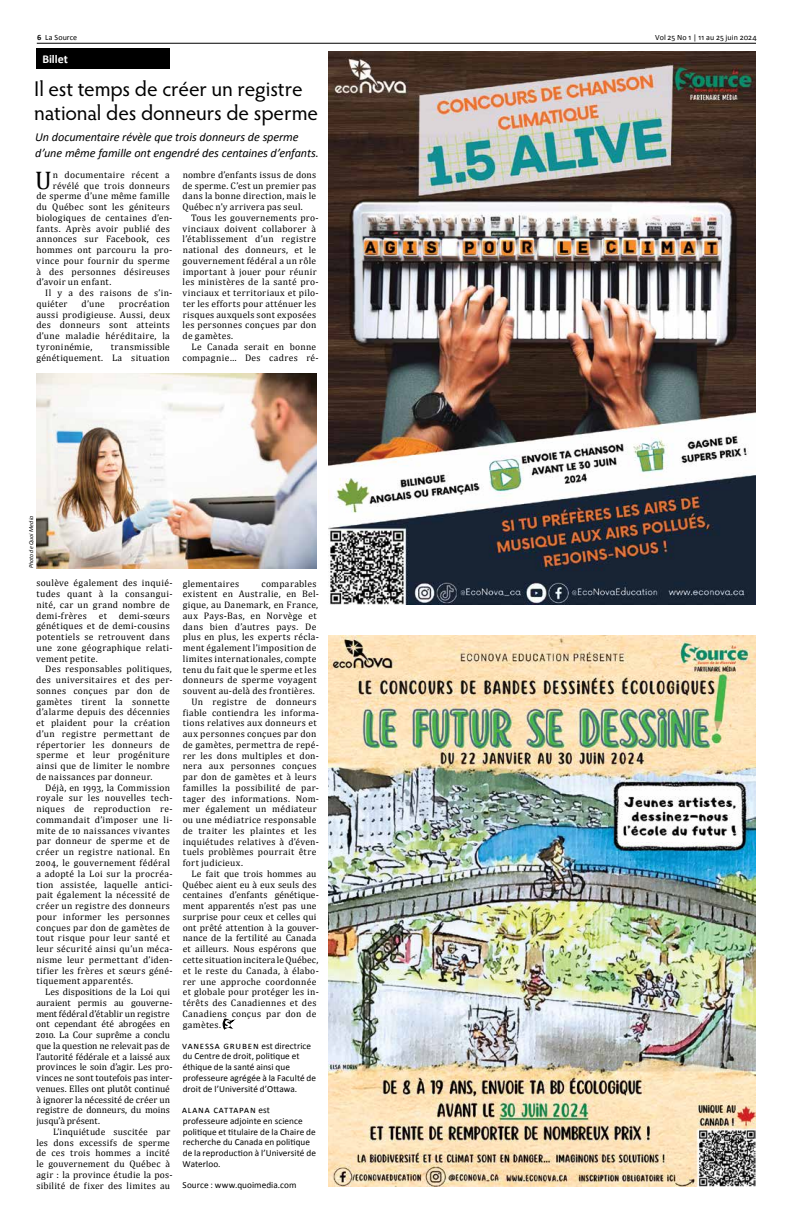
<style>
.page{position:relative;width:792px;height:1224px;background:#fff}
.page>*{position:absolute;margin:0;border:0;box-sizing:border-box;transform-origin:0 0}
.t1{font:25.6px "Cambria";color:#000}
.t2{font:21.4px/24px "Hypatia Sans Pro";letter-spacing:-.005em;color:#000}
.t3{font:italic 12.2px/16.6px "Calibri";letter-spacing:-.01em;color:#000}
.t4{font:700 12px "Calibri";color:#fff}
.t5{font:10px "Calibri";letter-spacing:.08em;color:#000}
.t6{font:9.5px/10.8px "Cambria";letter-spacing:.025em;color:#000}
.t7{font:9.5px/10.8px "Cambria";color:#000}
.t8{font:9.5px "Cambria";letter-spacing:.005em;color:#000}
.t9{font:9.2px/10.7px "Calibri";letter-spacing:.005em;color:#000}
.t10{font:8px "Calibri";letter-spacing:.01em;color:#000}
.t11{font:italic 6px "Calibri";letter-spacing:.02em;color:#000}
.s1{font-weight:700}
.s2{font-size:10px}
</style>
<div class="page">
<hr style="left:37px;top:43px;width:719px;height:1px;background:#000">
<img style="left:328px;top:52px;width:428px;height:552px">
<img style="left:36px;top:374px;width:281px;height:194px">
<img style="left:329px;top:635px;width:426px;height:552px">
<svg style="left:223px;top:1018px;width:11px;height:11px"></svg>
<div style="left:36px;top:49px;width:134px;height:20px;background:#000"></div>
<p class="t10" style="left:37px;top:32px;width:42px"><span class="s1">6</span> La Source</p>
<p class="t10" style="left:655px;top:32px;width:103px">Vol 25 No 1 | 11 au 25 juin 2024</p>
<p class="t4" style="left:42px;top:50px;width:27px">Billet</p>
<h2 class="t2" style="left:34px;top:76px;width:285px">Il est temps de créer un registre national des donneurs de sperme</h2>
<p class="t3" style="left:35px;top:128px;width:285px">Un documentaire révèle que trois donneurs de sperme d’une même famille ont engendré des centaines d’enfants.</p>
<h1 class="t1" style="left:35px;top:165px;width:18px">U</h1>
<p class="t6" style="left:53px;top:169px;width:119px">n documentaire récent a</p>
<p class="t6" style="left:53px;top:180px;width:119px">révélé que trois donneurs</p>
<p class="t6" style="left:36px;top:191px;width:135px">de sperme d’une même famille</p>
<p class="t6" style="left:36px;top:201px;width:135px">du Québec sont les géniteurs</p>
<p class="t6" style="left:36px;top:212px;width:137px">biologiques de centaines d’en-</p>
<p class="t6" style="left:36px;top:223px;width:135px">fants. Après avoir publié des</p>
<p class="t6" style="left:36px;top:234px;width:135px">annonces sur Facebook, ces</p>
<p class="t6" style="left:36px;top:244px;width:138px">hommes ont parcouru la pro-</p>
<p class="t6" style="left:36px;top:255px;width:135px">vince pour fournir du sperme</p>
<p class="t6" style="left:36px;top:266px;width:135px">à des personnes désireuses</p>
<p class="t6" style="left:36px;top:277px;width:76px">d’avoir un enfant.</p>
<p class="t6" style="left:45px;top:287px;width:129px">Il y a des raisons de s’in-</p>
<p class="t6" style="left:36px;top:298px;width:33px">quiéter</p>
<p class="t6" style="left:82px;top:298px;width:25px">d’une</p>
<p class="t6" style="left:36px;top:298px;width:135px;text-align:justify;text-indent:83px">procréation aussi prodigieuse. Aussi, deux des donneurs sont atteints d’une maladie héréditaire, la tyroninémie,</p>
<p class="t6" style="left:36px;top:341px;width:135px;text-align:right">transmissible<br>génétiquement. La situation</p>
<p class="t6" style="left:182px;top:169px;width:135px;text-align:justify">nombre d’enfants issus de dons de sperme. C’est un premier pas dans la bonne direction, mais le Québec n’y arrivera pas seul.</p>
<p class="t6" style="left:183px;top:212px;width:138px;text-indent:9px">Tous les gouvernements pro&shy;vinciaux doivent collaborer à l’établissement d’un registre national des donneurs, et le gouvernement fédéral a un rôle important à jouer pour réunir les ministères de la santé pro&shy;vinciaux et territoriaux et pilo&shy;ter les efforts pour atténuer les risques auxquels sont exposées les personnes conçues par don de gamètes.</p>
<p class="t6" style="left:183px;top:341px;width:138px;text-align:right">Le Canada serait en bonne compagnie… Des cadres ré-</p>
<p class="t11" style="left:27px;top:568px;width:54px;rotate:-90deg">Photo de Quoi Media</p>
<p class="t6" style="left:36px;top:578px;width:138px">soulève également des inquié&shy;tudes quant à la consangui&shy;nité, car un grand nombre de demi-frères et demi-sœurs génétiques et de demi-cousins potentiels se retrouvent dans une zone géographique relati&shy;vement petite.</p>
<p class="t6" style="left:36px;top:664px;width:138px;text-indent:9px">Des responsables politiques, des universitaires et des per&shy;sonnes conçues par don de gamètes tirent la sonnette d’alarme depuis des décennies et plaident pour la création d’un registre permettant de répertorier les donneurs de sperme et leur progéniture ainsi que de limiter le nombre de naissances par donneur.</p>
<p class="t6" style="left:36px;top:782px;width:138px;text-indent:9px">Déjà, en 1993, la Commission royale sur les nouvelles tech&shy;niques de reproduction re&shy;commandait d’imposer une li&shy;mite de 10 naissances vivantes par donneur de sperme et de créer un registre national. En<br>2004, le gouvernement fédéral a adopté la Loi sur la procréa&shy;tion assistée, laquelle antici&shy;pait également la nécessité de créer un registre des donneurs pour informer les personnes conçues par don de gamètes de tout risque pour leur santé et leur sécurité ainsi qu’un méca&shy;nisme leur permettant d’iden&shy;tifier les frères et sœurs géné&shy;tiquement apparentés.</p>
<p class="t7" style="left:36px;top:986px;width:138px;text-indent:9px">Les dispositions de la Loi qui auraient permis au gouverne&shy;ment fédéral d’établir un registre ont cependant été abrogées en<br>2010. La Cour suprême a conclu que la question ne relevait pas de l’autorité fédérale et a laissé aux provinces le soin d’agir. Les pro&shy;vinces ne sont toutefois pas inter&shy;venues. Elles ont plutôt continué à ignorer la nécessité de créer un registre de donneurs, du moins jusqu’à présent.</p>
<p class="t6" style="left:36px;top:1126px;width:138px;text-indent:17px">L’inquiétude suscitée par les dons excessifs de sperme de ces trois hommes a incité le gouvernement du Québec à agir : la province étudie la pos&shy;sibilité de fixer des limites au</p>
<p class="t6" style="left:183px;top:578px;width:58px">glementaires</p>
<p class="t6" style="left:262px;top:578px;width:56px">comparables</p>
<p class="t6" style="left:183px;top:589px;width:138px">existent en Australie, en Bel-</p>
<p class="t6" style="left:183px;top:599px;width:137px">gique, au Danemark, en France,</p>
<p class="t6" style="left:183px;top:610px;width:135px">aux Pays-Bas, en Norvège et</p>
<p class="t6" style="left:183px;top:621px;width:135px">dans bien d’autres pays. De</p>
<p class="t6" style="left:183px;top:632px;width:138px">plus en plus, les experts récla-</p>
<p class="t6" style="left:183px;top:642px;width:135px">ment également l’imposition de</p>
<p class="t6" style="left:183px;top:653px;width:135px">limites internationales, compte</p>
<p class="t6" style="left:183px;top:664px;width:135px">tenu du fait que le sperme et les</p>
<p class="t6" style="left:183px;top:675px;width:135px">donneurs de sperme voyagent</p>
<p class="t6" style="left:183px;top:685px;width:134px">souvent au-delà des frontières.</p>
<p class="t6" style="left:192px;top:696px;width:126px">Un registre de donneurs</p>
<p class="t6" style="left:183px;top:707px;width:138px">fiable contiendra les informa-</p>
<p class="t6" style="left:183px;top:718px;width:135px">tions relatives aux donneurs et</p>
<p class="t6" style="left:183px;top:728px;width:135px">aux personnes conçues par don</p>
<p class="t6" style="left:183px;top:739px;width:138px">de gamètes, permettra de repé-</p>
<p class="t6" style="left:183px;top:750px;width:138px">rer les dons multiples et don-</p>
<p class="t6" style="left:183px;top:761px;width:135px">nera aux personnes conçues</p>
<p class="t6" style="left:183px;top:772px;width:135px">par don de gamètes et à leurs</p>
<p class="t6" style="left:183px;top:782px;width:138px">familles la possibilité de par-</p>
<p class="t6" style="left:183px;top:793px;width:138px">tager des informations. Nom-</p>
<p class="t6" style="left:183px;top:804px;width:136px">mer également un médiateur</p>
<p class="t6" style="left:183px;top:815px;width:135px">ou une médiatrice responsable</p>
<p class="t6" style="left:183px;top:825px;width:135px">de traiter les plaintes et les</p>
<p class="t6" style="left:183px;top:836px;width:138px">inquiétudes relatives à d’éven-</p>
<p class="t6" style="left:183px;top:847px;width:135px">tuels problèmes pourrait être</p>
<p class="t6" style="left:183px;top:858px;width:62px">fort judicieux.</p>
<p class="t6" style="left:192px;top:868px;width:126px">Le fait que trois hommes au</p>
<p class="t8" style="left:183px;top:879px;width:135px">Québec aient eu à eux seuls des</p>
<p class="t6" style="left:183px;top:890px;width:138px">centaines d’enfants génétique-</p>
<p class="t6" style="left:183px;top:901px;width:135px">ment apparentés n’est pas une</p>
<p class="t6" style="left:183px;top:911px;width:135px">surprise pour ceux et celles qui</p>
<p class="t8" style="left:183px;top:922px;width:138px">ont prêté attention à la gouver-</p>
<p class="t6" style="left:183px;top:933px;width:135px">nance de la fertilité au Canada</p>
<p class="t6" style="left:183px;top:944px;width:135px">et ailleurs. Nous espérons que</p>
<p class="t6" style="left:183px;top:954px;width:137px">cette situation incitera le Québec,</p>
<p class="t6" style="left:183px;top:965px;width:138px">et le reste du Canada, à élabo-</p>
<p class="t6" style="left:183px;top:976px;width:135px">rer une approche coordonnée</p>
<p class="t6" style="left:183px;top:987px;width:138px">et globale pour protéger les in-</p>
<p class="t6" style="left:183px;top:997px;width:135px">térêts des Canadiennes et des</p>
<p class="t6" style="left:183px;top:1008px;width:135px">Canadiens conçus par don de</p>
<p class="t6" style="left:183px;top:1019px;width:40px">gamètes.</p>
<p class="t5" style="left:182px;top:1038px;width:54px">Vanessa Grube</p>
<p class="t9" style="left:183px;top:1040px;width:135px;text-indent:70px"><span class="s2">n</span> est directrice du Centre de droit, politique et éthique de la santé ainsi que professeure agrégée à la Faculté de droit de l’Université d’Ottawa.</p>
<p class="t5" style="left:182px;top:1103px;width:43px">Alana Cattapa</p>
<p class="t9" style="left:183px;top:1104px;width:135px;text-indent:67px"><span class="s2">n</span> est professeure adjointe en science politique et titulaire de la Chaire de recherche du Canada en politique de la reproduction à l’Université de<br>Waterloo.</p>
<p class="t9" style="left:183px;top:1180px;width:115px">Source : www.quoimedia.com</p>
</div>
